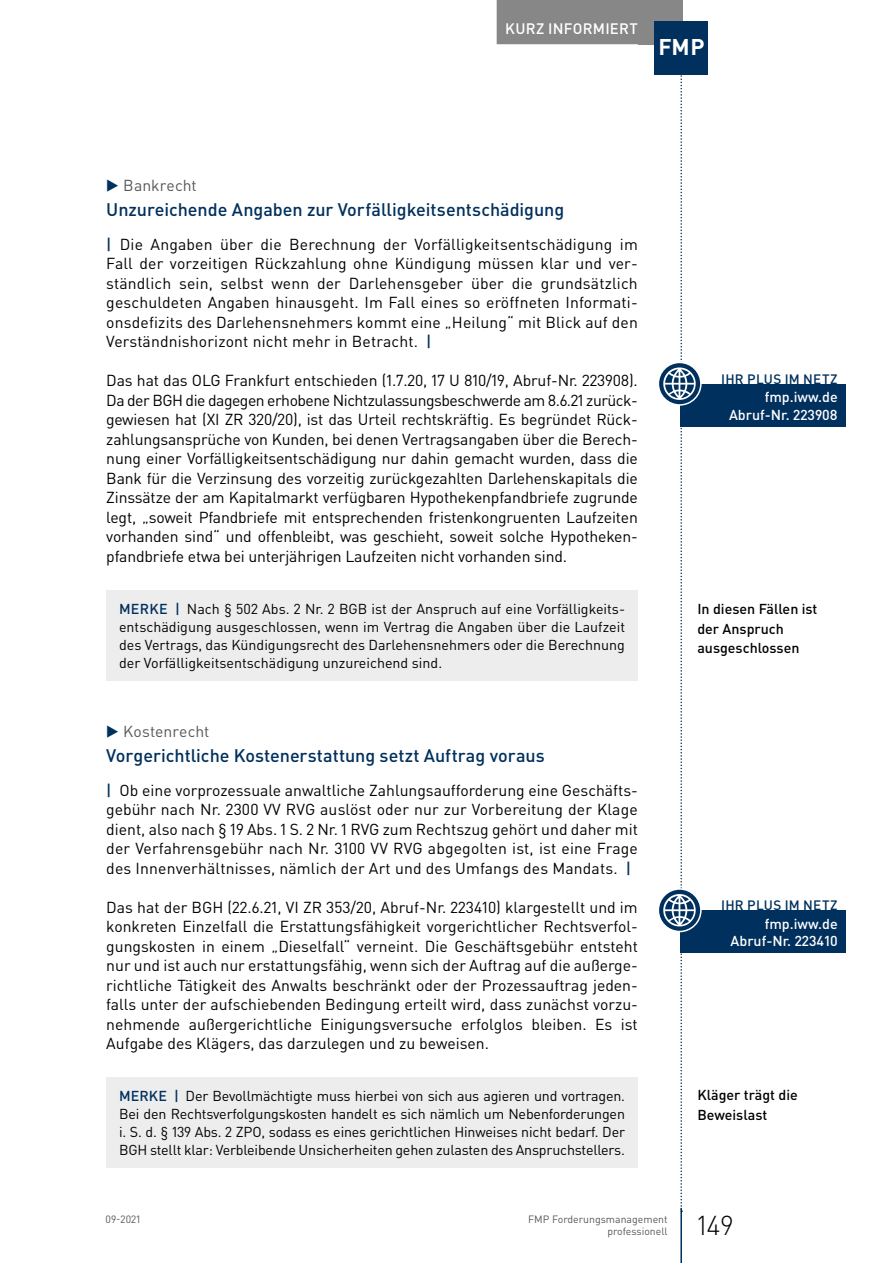
<style>
.page{position:relative;width:893px;height:1263px;background:#fff}
.page>*{position:absolute;margin:0;border:0;box-sizing:border-box;transform-origin:0 0}
.t1{font:300 27px "DIN Pro";color:#000}
.t2{font:700 22.5px "DIN Pro";color:#fff}
.t3{font:500 18px "DIN Pro";color:#00305d}
.t4{font:15.75px/19.5px "DIN Pro";color:#000;text-align:justify}
.t5{font:15.75px "DIN Pro";letter-spacing:.005em;color:#575756}
.t6{font:500 15px "DIN Pro";letter-spacing:.015em;color:#fff}
.t7{font:14.25px/18px "DIN Pro";letter-spacing:-.01em;color:#000;text-align:justify}
.t8{font:500 14.25px/19.5px "DIN Pro";color:#000}
.t9{font:500 14.25px/17.2px "DIN Pro";color:#fff;text-align:right}
.t10{font:500 14.25px "DIN Pro";color:#00305d}
.t11{font:500 13.5px "DIN Pro";letter-spacing:.02em;color:#00305d}
.t12{font:10.5px/12.8px "DIN Pro";color:#575756;text-align:right}
.s1{color:#00305d}
.s2{font-weight:500;color:#00305d}
</style>
<div class="page">
<div style="left:638px;top:0;width:44px;height:44px;background:#878787"></div>
<hr style="left:680px;top:1208px;width:2px;height:55px;background:#00305d">
<div style="left:655px;top:21px;width:53px;height:53px;background:#00305d"></div>
<div style="left:497px;top:0;width:149px;height:44px;background:#878787"></div>
<div style="left:106px;top:590px;width:532px;height:90px;background:#ededed"></div>
<div style="left:680px;top:384px;width:166px;height:43px;background:#00305d"></div>
<svg style="left:658px;top:362px;width:43px;height:43px"></svg>
<div style="left:658px;top:362px;width:44px;height:44px;border:2px solid #fff;border-radius:50%"></div>
<div style="left:106px;top:1077px;width:532px;height:91px;background:#ededed"></div>
<div style="left:680px;top:910px;width:166px;height:43px;background:#00305d"></div>
<svg style="left:658px;top:889px;width:43px;height:42px"></svg>
<div style="left:658px;top:888px;width:44px;height:44px;border:2px solid #fff;border-radius:50%"></div>
<svg style="left:663px;top:0;width:33px;height:1212px"></svg>
<p class="t6" style="left:505px;top:18px;width:134px">Kurz informiert</p>
<h2 class="t2" style="left:658px;top:32px;width:48px">FMP</h2>
<p class="t5" style="left:106px;top:175px;width:92px"><span class="s1">▶</span> Bankrecht</p>
<p class="t3" style="left:106px;top:197px;width:459px">U nzureichende Angaben zur Vorfälligkeitsentschädigung</p>
<p class="t4" style="left:106px;top:234px;width:533px"><span class="s2">|</span> Die Angaben über die Berechnung der Vorfälligkeitsentschädigung im Fall der vorzeitigen Rückzahlung ohne Kündigung müssen klar und ver&shy;ständlich sein, selbst wenn der Darlehensgeber über die grundsätzlich geschuldeten Angaben hinausgeht. Im Fall eines so eröffneten Informati&shy;onsdefizits des Darlehensnehmers kommt eine „Heilung“ mit Blick auf den Verständnishorizont nicht mehr in Betracht. <span class="s2">|</span></p>
<p class="t4" style="left:106px;top:370px;width:533px">Das hat das OLG Frankfurt entschieden (1.7.20, 17 U 810/19, Abruf-Nr. 223908).<br>Da der BGH die dagegen erhobene Nichtzulassungsbeschwerde am 8.6.21 zurück&shy;gewiesen hat (XI ZR 320/20), ist das Urteil rechtskräftig. Es begründet Rück&shy;zahlungsansprüche von Kunden, bei denen Vertragsangaben über die Berech&shy;nung einer Vorfälligkeitsentschädigung nur dahin gemacht wurden, dass die Bank für die Verzinsung des vorzeitig zurückgezahlten Darlehenskapitals die Zinssätze der am Kapitalmarkt verfügbaren Hypothekenpfandbriefe zugrunde legt, „soweit Pfandbriefe mit entsprechenden fristenkongruenten Laufzeiten vorhanden sind“ und offenbleibt, was geschieht, soweit solche Hypotheken&shy;pfandbriefe etwa bei unterjährigen Laufzeiten nicht vorhanden sind.</p>
<p class="t10" style="left:119px;top:599px;width:11px">MER</p>
<p class="t7" style="left:119px;top:599px;width:508px;text-indent:30px"><span class="s2">KE |</span> Nach § 502 Abs. 2 Nr. 2 BGB ist der Anspruch auf eine Vorfälligkeits&shy;entschädigung ausgeschlossen, wenn im Vertrag die Angaben über die Laufzeit des Vertrags, das Kündigungsrecht des Darlehensnehmers oder die Berechnung der Vorfälligkeitsentschädigung unzureichend sind.</p>
<p class="t5" style="left:106px;top:721px;width:105px"><span class="s1">▶</span> Kostenrecht</p>
<p class="t3" style="left:106px;top:743px;width:440px">Vorgerichtliche Kostenerstattung setzt Auftrag voraus</p>
<p class="t4" style="left:106px;top:780px;width:533px"><span class="s2">|</span> Ob eine vorprozessuale anwaltliche Zahlungsaufforderung eine Geschäfts&shy;gebühr nach Nr. 2300 VV RVG auslöst oder nur zur Vorbereitung der Klage dient, also nach § 19 Abs. 1 S. 2 Nr. 1 RVG zum Rechtszug gehört und daher mit der Verfahrensgebühr nach Nr. 3100 VV RVG abgegolten ist, ist eine Frage des Innenverhältnisses, nämlich der Art und des Umfangs des Mandats. <span class="s2">|</span></p>
<p class="t4" style="left:106px;top:897px;width:533px">Das hat der BGH (22.6.21, VI ZR 353/20, Abruf-Nr. 223410) klargestellt und im konkreten Einzelfall die Erstattungsfähigkeit vorgerichtlicher Rechtsverfol&shy;gungskosten in einem „Dieselfall“ verneint. Die Geschäftsgebühr entsteht nur und ist auch nur erstattungsfähig, wenn sich der Auftrag auf die außerge&shy;richtliche Tätigkeit des Anwalts beschränkt oder der Prozessauftrag jeden&shy;falls unter der aufschiebenden Bedingung erteilt wird, dass zunächst vorzu&shy;nehmende außergerichtliche Einigungsversuche erfolglos bleiben. Es ist Aufgabe des Klägers, das darzulegen und zu beweisen.</p>
<p class="t10" style="left:119px;top:1086px;width:11px">MER</p>
<p class="t7" style="left:119px;top:1086px;width:508px;text-indent:30px"><span class="s2">KE |</span> Der Bevollmächtigte muss hierbei von sich aus agieren und vortragen.<br>Bei den Rechtsverfolgungskosten handelt es sich nämlich um Nebenforderungen i. S. d. § 139 Abs. 2 ZPO, sodass es eines gerichtlichen Hinweises nicht bedarf. Der BGH stellt klar: Verbleibende Unsicherheiten gehen zulasten des Anspruchstellers.</p>
<p class="t11" style="left:721px;top:370px;width:92px">IHR PLUS IM NETZ</p>
<p class="t9" style="left:729px;top:388px;width:110px">fmp.iww.de<br>Abruf-N r. 223908</p>
<p class="t8" style="left:697px;top:599px;width:122px">I n diesen Fällen ist der Anspruch ausgeschlossen</p>
<p class="t11" style="left:721px;top:896px;width:92px">IHR PLUS IM NETZ</p>
<p class="t9" style="left:731px;top:915px;width:109px">fmp.iww.de<br>Abruf-N r. 223410</p>
<p class="t8" style="left:697px;top:1085px;width:102px">Kläger trägt die<br>Beweislast</p>
<p class="t12" style="left:106px;top:1212px;width:36px">09-2021</p>
<p class="t12" style="left:528px;top:1212px;width:141px">FMP Forderungsmanagement professionell</p>
<h1 class="t1" style="left:697px;top:1207px;width:37px">149</h1>
</div>
